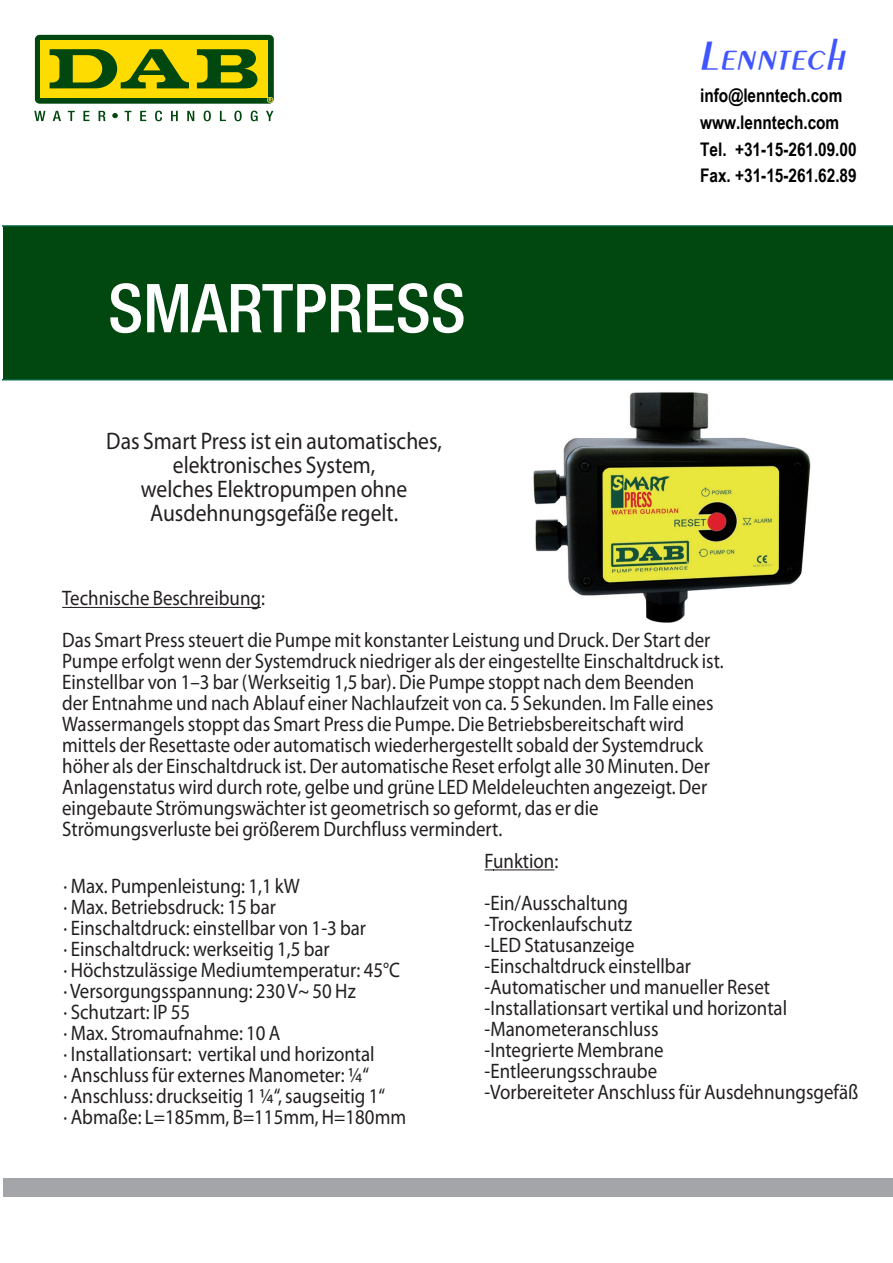
<style>
.page{position:relative;width:893px;height:1263px;background:#fff}
.page>*{position:absolute;margin:0;border:0;box-sizing:border-box;transform-origin:0 0}
.t1{font:500 condensed 67.5px "Helvetica Neue LT";color:#fff}
.t2{font:italic 45px "GE Penguin";color:#4055ff}
.t3{font:24px/24px "Myriad Pro";color:#231f20;text-align:center;scale:.9 1}
.t4{font:21px/21px "Myriad Pro";color:#231f20;scale:.9 1}
.t5{font:700 18.75px/26.5px "Arial Narrow";color:#000}
</style>
<div class="page">
<div style="left:3px;top:1178px;width:890px;height:18px;background:#a4a5a9"></div>
<div style="left:3px;top:225px;width:890px;height:155px;background:#004710"></div>
<img style="left:533px;top:392px;width:278px;height:231px">
<hr style="left:62px;top:607px;width:199px;height:1px;background:#231f20">
<hr style="left:485px;top:869px;width:69px;height:1px;background:#231f20">
<svg style="left:34px;top:111px;width:11px;height:10px"></svg>
<svg style="left:53px;top:111px;width:8px;height:10px"></svg>
<svg style="left:68px;top:111px;width:7px;height:10px"></svg>
<svg style="left:83px;top:111px;width:7px;height:10px"></svg>
<svg style="left:99px;top:111px;width:7px;height:10px"></svg>
<svg style="left:125px;top:111px;width:6px;height:10px"></svg>
<svg style="left:140px;top:111px;width:6px;height:10px"></svg>
<svg style="left:155px;top:111px;width:7px;height:10px"></svg>
<svg style="left:171px;top:111px;width:7px;height:10px"></svg>
<svg style="left:187px;top:111px;width:7px;height:10px"></svg>
<svg style="left:204px;top:111px;width:7px;height:10px"></svg>
<svg style="left:220px;top:111px;width:6px;height:10px"></svg>
<svg style="left:234px;top:111px;width:8px;height:10px"></svg>
<svg style="left:251px;top:111px;width:7px;height:10px"></svg>
<svg style="left:266px;top:111px;width:7px;height:10px"></svg>
<div style="left:35px;top:35px;width:239px;height:69px;background:#004710;border-radius:5px"></div>
<div style="left:41px;top:40px;width:227px;height:58px;background:#ffdc01"></div>
<svg style="left:197px;top:49px;width:60px;height:39px"></svg>
<svg style="left:50px;top:49px;width:139px;height:39px"></svg>
<svg style="left:267px;top:97px;width:6px;height:6px"></svg>
<svg style="left:112px;top:113px;width:6px;height:5px"></svg>
<h1 class="t1" style="left:108px;top:268px;width:359px">SMARTPRESS</h1>
<p class="t3" style="left:106px;top:429px;width:374px">Das Smart Press ist ein automatisches, elektronisches System,<br>welches Elektropumpen ohne<br>Ausdehnungsgefäße regelt.</p>
<h2 class="t2" style="left:698px;top:31px;width:149px">Lenntech</h2>
<p class="t5" style="left:700px;top:82px;width:158px">info@lenntech.com www.lenntech.com<br>Tel. +31-15-261.09.00<br>Fax. +31-15-261.62.89</p>
<p class="t4" style="left:62px;top:577px;width:722px;line-height:42px">Technische Beschreibung:<br>Das Smart Press steuert die Pumpe mit konstanter Leistung und Druck. Der Start der</p>
<p class="t4" style="left:62px;top:650px;width:737px">Pumpe erfolgt wenn der Systemdruck niedriger als der eingestellte Einschaltdruck ist.<br>Einstellbar von 1–3 bar (Werkseitig 1,5 bar). Die Pumpe stoppt nach dem Beenden der Entnahme und nach Ablauf einer Nachlaufzeit von ca. 5 Sekunden. Im Falle eines Wassermangels stoppt das Smart Press die Pumpe. Die Betriebsbereitschaft wird mittels der Resettaste oder automatisch wiederhergestellt sobald der Systemdruck höher als der Einschaltdruck ist. Der automatische Reset erfolgt alle 30 Minuten. Der Anlagenstatus wird durch rote, gelbe und grüne LED Meldeleuchten angezeigt. Der eingebaute Strömungswächter ist geometrisch so geformt, das er die Strömungsverluste bei größerem Durchfluss vermindert.</p>
<p class="t4" style="left:64px;top:875px;width:382px">· Max. Pumpenleistung: 1,1 kW<br>· Max. Betriebsdruck: 15 bar<br>· Einschaltdruck: einstellbar von 1-3 bar<br>· Einschaltdruck: werkseitig 1,5 bar<br>· Höchstzulässige Mediumtemperatur: 45°C · Versorgungsspannung: 230 V~ 50 Hz<br>· Schutzart: IP 55<br>· Max. Stromaufnahme: 10 A<br>· Installationsart: vertikal und horizontal<br>· Anschluss für externes Manometer: ¼“<br>· Anschluss: druckseitig 1 ¼“, saugseitig 1“<br>· Abmaße: L=185mm, B=115mm, H=180mm</p>
<p class="t4" style="left:485px;top:839px;width:161px;line-height:42px">Funktion: -Ein/Ausschaltung</p>
<p class="t4" style="left:485px;top:913px;width:417px">-Trockenlaufschutz<br>-LED Statusanzeige<br>-Einschaltdruck einstellbar<br>-Automatischer und manueller Reset -Installationsart vertikal und horizontal -Manometeranschluss<br>-Integrierte Membrane<br>-Entleerungsschraube<br>-Vorbereiteter Anschluss für Ausdehnungsgefäß</p>
</div>
